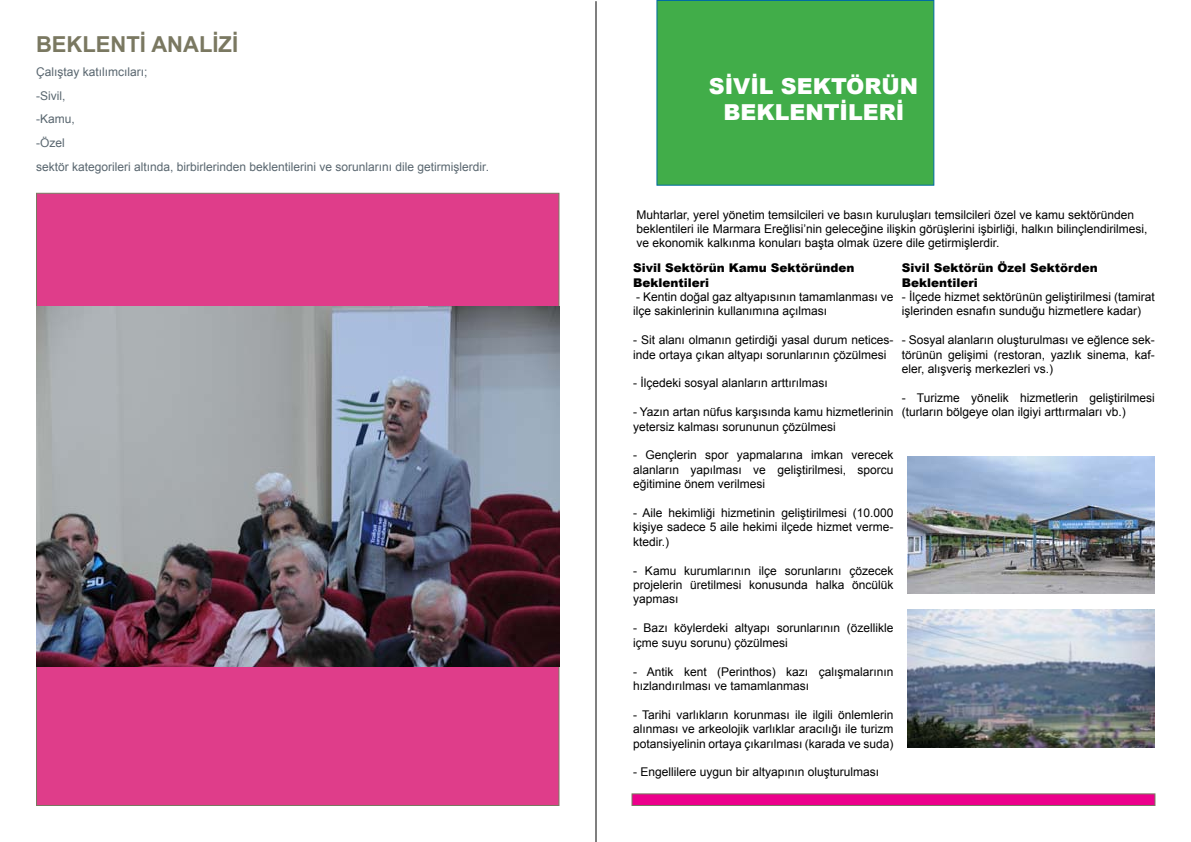
<style>
.page{position:relative;width:1191px;height:842px;background:#fff}
.page>*{position:absolute;margin:0;border:0;box-sizing:border-box;transform-origin:0 0}
.t1{font:900 22px/26.4px "Arial";color:#fff;text-align:center}
.t2{font:700 22px "Arial";color:#7a7861}
.t3{font:12px/14.4px "Arial";color:#000}
.t4{font:12px/23.8px "Arial";color:#59666f}
.t5{font:900 12px/14.4px "Arial";color:#000}
</style>
<div class="page">
<div style="left:36px;top:192px;width:524px;height:614px;background:#df3d8a"></div>
<img style="left:36px;top:306px;width:523px;height:360px">
<svg style="left:631px;top:793px;width:525px;height:13px"></svg>
<div style="left:656px;top:0;width:279px;height:186px;background:#41ad49"></div>
<img style="left:907px;top:456px;width:248px;height:138px">
<img style="left:907px;top:609px;width:248px;height:138px">
<hr style="left:595px;top:2px;width:1px;height:840px;background:#000">
<h1 class="t2" style="left:36px;top:30px;width:204px">BEKLENTİ ANALİZİ</h1>
<p class="t4" style="left:36px;top:60px;width:454px">Çalıştay katılımcıları;<br>-Sivil,<br>-Kamu,<br>-Özel<br>sektör kategorileri altında, birbirlerinden beklentilerini ve sorunlarını dile getirmişlerdir.</p>
<h1 class="t1" style="left:709px;top:72px;width:211px">SİVİL SEKTÖRÜN<br>BEKLENTİLERİ</h1>
<p class="t3" style="left:636px;top:207px;width:512px">Muhtarlar, yerel yönetim temsilcileri ve basın kuruluşları temsilcileri özel ve kamu sektöründen beklentileri ile Marmara Ereğlisi’nin geleceğine ilişkin görüşlerini işbirliği, halkın bilinçlendirilmesi, ve ekonomik kalkınma konuları başta olmak üzere dile getirmişlerdir.</p>
<p class="t5" style="left:633px;top:260px;width:223px">Sivil Sektörün Kamu Sektöründen<br>Beklentileri</p>
<p class="t3" style="left:633px;top:290px;width:262px">- Kentin doğal gaz altyapısının tamamlanması ve ilçe sakinlerinin kullanımına açılması</p>
<p class="t3" style="left:633px;top:333px;width:262px">- Sit alanı olmanın getirdiği yasal durum netices&shy;inde ortaya çıkan altyapı sorunlarının çözülmesi</p>
<p class="t3" style="left:633px;top:376px;width:196px">- İlçedeki sosyal alanların arttırılması</p>
<p class="t3" style="left:633px;top:405px;width:262px">- Yazın artan nüfus karşısında kamu hizmetlerinin yetersiz kalması sorununun çözülmesi</p>
<p class="t3" style="left:633px;top:448px;width:262px;text-align:justify">- Gençlerin spor yapmalarına imkan verecek alanların yapılması ve geliştirilmesi, sporcu eğitimine önem verilmesi</p>
<p class="t3" style="left:633px;top:506px;width:262px;text-align:justify">- Aile hekimliği hizmetinin geliştirilmesi (10.000 kişiye sadece 5 aile hekimi ilçede hizmet verme&shy;ktedir.)</p>
<p class="t3" style="left:633px;top:563px;width:262px;text-align:justify">- Kamu kurumlarının ilçe sorunlarını çözecek projelerin üretilmesi konusunda halka öncülük yapması</p>
<p class="t3" style="left:633px;top:621px;width:262px">- Bazı köylerdeki altyapı sorunlarının (özellikle içme suyu sorunu) çözülmesi</p>
<p class="t3" style="left:633px;top:664px;width:262px">- Antik kent (Perinthos) kazı çalışmalarının hızlandırılması ve tamamlanması</p>
<p class="t3" style="left:633px;top:707px;width:262px;text-align:justify">- Tarihi varlıkların korunması ile ilgili önlemlerin alınması ve arkeolojik varlıklar aracılığı ile turizm potansiyelinin ortaya çıkarılması (karada ve suda)</p>
<p class="t3" style="left:633px;top:765px;width:248px">- Engellilere uygun bir altyapının oluşturulması</p>
<p class="t5" style="left:901px;top:260px;width:197px">Sivil Sektörün Özel Sektörden<br>Beklentileri</p>
<p class="t3" style="left:901px;top:290px;width:255px">- İlçede hizmet sektörünün geliştirilmesi (tamirat işlerinden esnafın sunduğu hizmetlere kadar)</p>
<p class="t3" style="left:901px;top:333px;width:255px;text-align:justify">- Sosyal alanların oluşturulması ve eğlence sek&shy;törünün gelişimi (restoran, yazlık sinema, kaf&shy;eler, alışveriş merkezleri vs.)</p>
<p class="t3" style="left:901px;top:391px;width:255px">- Turizme yönelik hizmetlerin geliştirilmesi (turların bölgeye olan ilgiyi arttırmaları vb.)</p>
</div>
